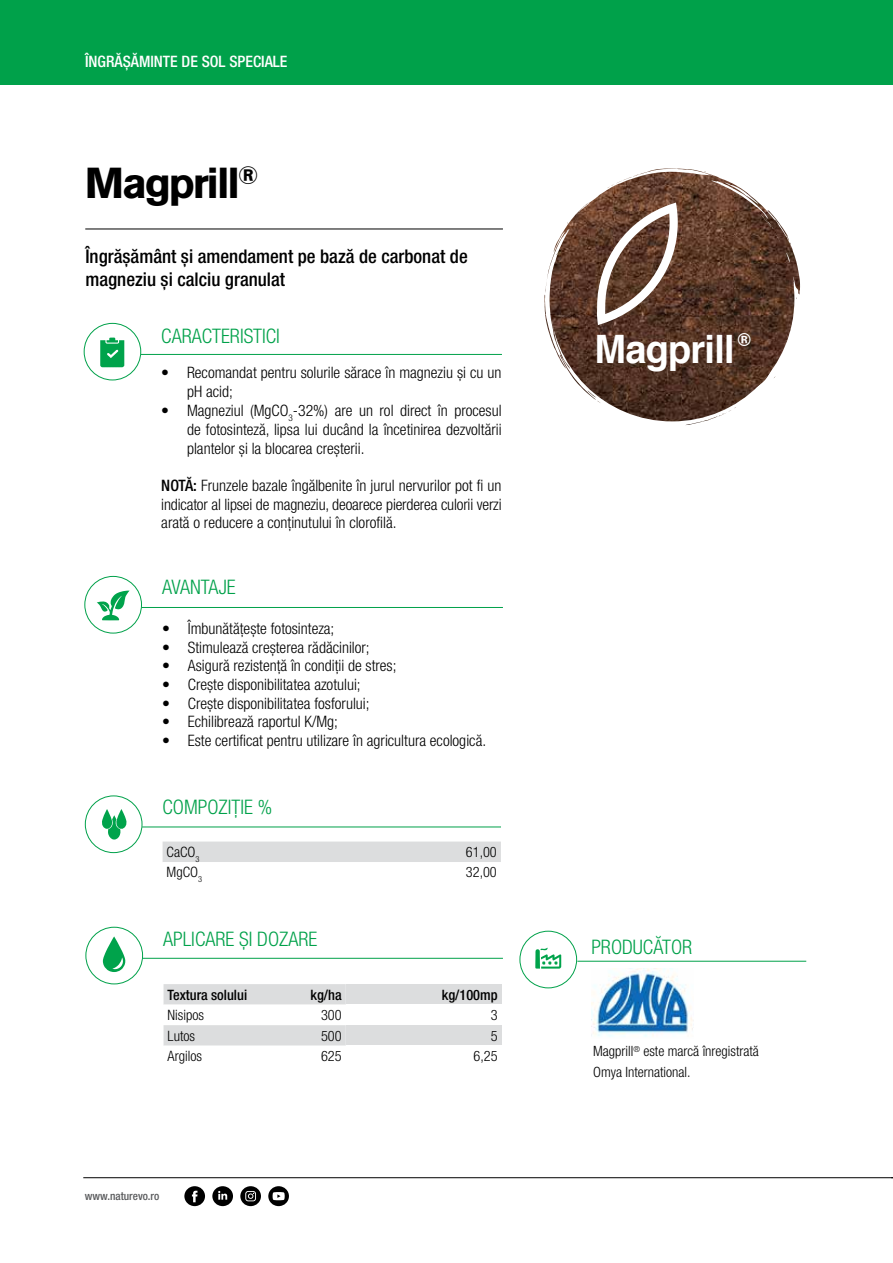
<style>
.page{position:relative;width:893px;height:1263px;background:#fff}
.page>*{position:absolute;margin:0;border:0;box-sizing:border-box;transform-origin:0 0}
.t1{font:700 42.9px "Akzidenz Grotesk BE";letter-spacing:-.05em;color:#000}
.t2{font:700 39.15px "Helvetica";letter-spacing:-.02em;color:#fff}
.t3{font:300 condensed 20.1px "Helvetica Neue LT Pro";color:#00a14a}
.t4{font:500 condensed 18.9px/22.6px "Helvetica Neue LT Pro";color:#000}
.t5{font:300 condensed 15.75px/18.9px "Helvetica Neue LT Pro";color:#000;text-align:justify}
.t6{font:500 condensed 15.75px "Helvetica Neue LT Pro";color:#fff}
.t7{font:300 condensed 14.25px "Helvetica Neue LT Pro";color:#000}
.t8{font:500 condensed 14.25px "Helvetica Neue LT Pro";color:#000}
.t9{font:300 condensed 14.1px/20.4px "Helvetica Neue LT Pro";color:#000}
.t10{font:500 condensed 11.25px "Helvetica Neue LT Pro";color:#58595b}
.s1{font-weight:500}
</style>
<div class="page">
<div style="left:0;top:0;width:893px;height:85px;background:#00a14a"></div>
<hr style="left:83px;top:1177px;width:810px;height:1px;background:#000">
<svg style="left:184px;top:1186px;width:21px;height:20px"></svg>
<svg style="left:240px;top:1186px;width:21px;height:20px"></svg>
<svg style="left:212px;top:1186px;width:21px;height:20px"></svg>
<svg style="left:268px;top:1186px;width:21px;height:20px"></svg>
<hr style="left:85px;top:229px;width:418px;height:1px;background:#000">
<svg style="left:100px;top:337px;width:24px;height:30px"></svg>
<hr style="left:141px;top:354px;width:361px;height:1px;background:#00a14a">
<div style="left:84px;top:323px;width:57px;height:57px;border:1px solid #00a14a;border-radius:50%"></div>
<svg style="left:97px;top:591px;width:32px;height:29px"></svg>
<hr style="left:142px;top:607px;width:361px;height:1px;background:#00a14a">
<div style="left:85px;top:576px;width:57px;height:57px;border:1px solid #00a14a;border-radius:50%"></div>
<svg style="left:103px;top:936px;width:22px;height:36px"></svg>
<hr style="left:143px;top:958px;width:360px;height:1px;background:#00a14a">
<div style="left:86px;top:927px;width:57px;height:57px;border:1px solid #00a14a;border-radius:50%"></div>
<svg style="left:535px;top:948px;width:26px;height:21px"></svg>
<div style="left:520px;top:931px;width:57px;height:57px;border:1px solid #00a14a;border-radius:50%"></div>
<hr style="left:577px;top:961px;width:229px;height:1px;background:#00a14a">
<hr style="left:142px;top:827px;width:359px;height:1px;background:#00a14a">
<div style="left:85px;top:796px;width:57px;height:57px;border:1px solid #00a14a;border-radius:50%"></div>
<div style="left:163px;top:841px;width:338px;height:21px;background:#dcddde"></div>
<div style="left:346px;top:984px;width:156px;height:21px;background:#dcddde"></div>
<div style="left:346px;top:1025px;width:156px;height:21px;background:#dcddde"></div>
<svg style="left:164px;top:984px;width:182px;height:62px"></svg>
<svg style="left:102px;top:809px;width:25px;height:31px"></svg>
<img style="left:544px;top:168px;width:257px;height:258px">
<svg style="left:597px;top:202px;width:81px;height:123px"></svg>
<img style="left:591px;top:969px;width:102px;height:68px">
<p class="t6" style="left:85px;top:52px;width:204px">ÎNGRĂȘĂMINTE DE SOL SPECIALE</p>
<h1 class="t1" style="left:85px;top:158px;width:175px">Magprill<sup>®</sup></h1>
<p class="t4" style="left:85px;top:245px;width:384px">Îngrășământ și amendament pe bază de carbonat de magneziu și calciu granulat</p>
<p class="t3" style="left:161px;top:324px;width:120px">CARACTERISTICI</p>
<p class="t5" style="left:187px;top:363px;width:316px;text-indent:-26px">• Recomandat pentru solurile sărace în magneziu și cu un pH acid;</p>
<p class="t5" style="left:187px;top:401px;width:316px;text-indent:-26px">• Magneziul (MgCO<sub>3</sub>-32%) are un rol direct în procesul de fotosinteză, lipsa lui ducând la încetinirea dezvoltării plantelor şi la blocarea creşterii.</p>
<p class="t5" style="left:161px;top:476px;width:342px"><span class="s1">NOTĂ:</span> Frunzele bazale îngălbenite în jurul nervurilor pot fi un indicator al lipsei de magneziu, deoarece pierderea culorii verzi arată o reducere a conţinutului în clorofilă.</p>
<p class="t3" style="left:162px;top:576px;width:75px">AVANTAJE</p>
<p class="t5" style="left:162px;top:619px;width:174px">• Îmbunătăţeşte fotosinteza;</p>
<p class="t5" style="left:162px;top:638px;width:209px">• Stimulează creşterea rădăcinilor;</p>
<p class="t5" style="left:162px;top:656px;width:236px">• Asigură rezistenţă în condiții de stres;</p>
<p class="t5" style="left:162px;top:675px;width:200px">• Creşte disponibilitatea azotului;</p>
<p class="t5" style="left:162px;top:693px;width:209px">• Creşte disponibilitatea fosforului;</p>
<p class="t5" style="left:162px;top:712px;width:177px">• Echilibrează raportul K/Mg;</p>
<p class="t5" style="left:162px;top:731px;width:326px">• Este certificat pentru utilizare în agricultura ecologică.</p>
<p class="t3" style="left:163px;top:795px;width:111px">COMPOZIȚIE %</p>
<p class="t7" style="left:167px;top:844px;width:34px">CaCO<sub>3</sub></p>
<p class="t7" style="left:466px;top:844px;width:32px">61,00</p>
<p class="t7" style="left:167px;top:864px;width:37px">MgCO<sub>3</sub></p>
<p class="t7" style="left:466px;top:864px;width:32px">32,00</p>
<h2 class="t2" style="left:594px;top:317px;width:158px">Magprill <sup>®</sup></h2>
<p class="t3" style="left:163px;top:928px;width:156px">APLICARE ȘI DOZARE</p>
<p class="t3" style="left:591px;top:936px;width:102px">PRODUCĂTOR</p>
<p class="t8" style="left:168px;top:986px;width:81px">Textura solului</p>
<p class="t8" style="left:310px;top:986px;width:33px">kg/ha</p>
<p class="t8" style="left:442px;top:986px;width:57px">kg/100mp</p>
<p class="t7" style="left:168px;top:1007px;width:38px">Nisipos</p>
<p class="t7" style="left:321px;top:1007px;width:22px">300</p>
<p class="t7" style="left:491px;top:1007px;width:8px">3</p>
<p class="t7" style="left:168px;top:1027px;width:29px">Lutos</p>
<p class="t7" style="left:321px;top:1027px;width:22px">500</p>
<p class="t7" style="left:491px;top:1027px;width:8px">5</p>
<p class="t7" style="left:168px;top:1048px;width:36px">Argilos</p>
<p class="t7" style="left:321px;top:1048px;width:22px">625</p>
<p class="t7" style="left:473px;top:1048px;width:26px">6,25</p>
<p class="t9" style="left:593px;top:1041px;width:167px">Magprill<sup>®</sup> este marcă înregistrată<br>Omya International.</p>
<p class="t10" style="left:85px;top:1189px;width:76px">www.naturevo.ro</p>
</div>
